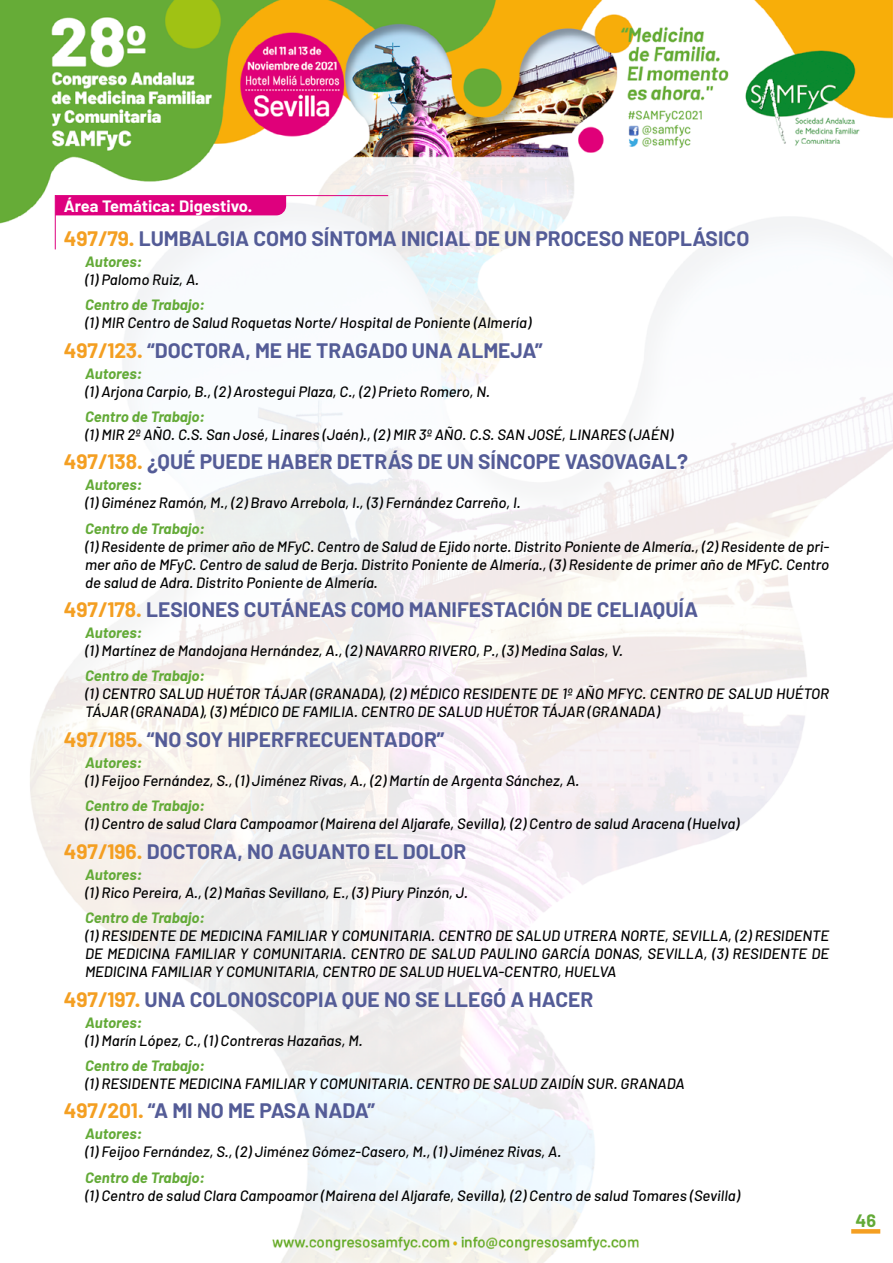
<style>
.page{position:relative;width:893px;height:1263px;background:#fff}
.page>*{position:absolute;margin:0;border:0;box-sizing:border-box;transform-origin:0 0}
.t1{font:700 21px "Barlow";color:#545c97}
.t2{font:700 18px "Barlow";color:#63aa37}
.t3{font:700 16.5px "Barlow";color:#fff}
.t4{font:italic 500 15px/18px "Barlow";color:#000;text-align:justify}
.t5{font:italic 700 15px "Barlow";color:#63aa37}
.s1{color:#f49f22}
</style>
<div class="page">
<img style="left:0;top:0;width:893px;height:1263px">
<svg style="left:851px;top:1229px;width:29px;height:4px"></svg>
<svg style="left:55px;top:195px;width:334px;height:55px"></svg>
<p class="t3" style="left:64px;top:196px;width:190px">Área Temática: Digestivo.</p>
<h1 class="t1" style="left:64px;top:225px;width:687px"><span class="s1">497/79.</span> LUMBALGIA COMO SÍNTOMA INICIAL DE UN PROCESO NEOPLÁSICO</h1>
<p class="t5" style="left:85px;top:252px;width:59px">Autores:</p>
<p class="t4" style="left:85px;top:270px;width:116px">(1) Palomo Ruiz, A.</p>
<p class="t5" style="left:85px;top:295px;width:121px">Centro de Trabajo:</p>
<p class="t4" style="left:85px;top:313px;width:448px">(1) MIR Centro de Salud Roquetas Norte/ Hospital de Poniente (Almería)</p>
<h1 class="t1" style="left:64px;top:337px;width:481px"><span class="s1">497/123.</span> “DOCTORA, ME HE TRAGADO UNA ALMEJA”</h1>
<p class="t5" style="left:85px;top:364px;width:59px">Autores:</p>
<p class="t4" style="left:85px;top:382px;width:407px">(1) Arjona Carpio, B., (2) Arostegui Plaza, C., (2) Prieto Romero, N.</p>
<p class="t5" style="left:85px;top:407px;width:121px">Centro de Trabajo:</p>
<p class="t4" style="left:85px;top:425px;width:590px">(1) MIR 2º AÑO. C.S. San José, Linares (Jaén)., (2) MIR 3º AÑO. C.S. SAN JOSÉ, LINARES (JAÉN)</p>
<h1 class="t1" style="left:64px;top:449px;width:626px"><span class="s1">497/138.</span> ¿QUÉ PUEDE HABER DETRÁS DE UN SÍNCOPE VASOVAGAL?</h1>
<p class="t5" style="left:85px;top:476px;width:59px">Autores:</p>
<p class="t4" style="left:85px;top:494px;width:437px">(1) Giménez Ramón, M., (2) Bravo Arrebola, I., (3) Fernández Carreño, I.</p>
<p class="t5" style="left:85px;top:519px;width:121px">Centro de Trabajo:</p>
<p class="t4" style="left:85px;top:537px;width:746px">(1) Residente de primer año de MFyC. Centro de Salud de Ejido norte. Distrito Poniente de Almería., (2) Residente de pri&shy;mer año de MFyC. Centro de salud de Berja. Distrito Poniente de Almería., (3) Residente de primer año de MFyC. Centro de salud de Adra. Distrito Poniente de Almería.</p>
<h1 class="t1" style="left:64px;top:597px;width:636px"><span class="s1">497/178.</span> LESIONES CUTÁNEAS COMO MANIFESTACIÓN DE CELIAQUÍA</h1>
<p class="t5" style="left:85px;top:623px;width:59px">Autores:</p>
<p class="t4" style="left:85px;top:641px;width:540px">(1) Martínez de Mandojana Hernández, A., (2) NAVARRO RIVERO, P., (3) Medina Salas, V.</p>
<p class="t5" style="left:85px;top:667px;width:121px">Centro de Trabajo:</p>
<p class="t4" style="left:85px;top:685px;width:746px">(1) CENTRO SALUD HUÉTOR TÁJAR (GRANADA), (2) MÉDICO RESIDENTE DE 1º AÑO MFYC. CENTRO DE SALUD HUÉTOR<br>TÁJAR (GRANADA), (3) MÉDICO DE FAMILIA. CENTRO DE SALUD HUÉTOR TÁJAR (GRANADA)</p>
<h1 class="t1" style="left:64px;top:726px;width:382px"><span class="s1">497/185.</span> “NO SOY HIPERFRECUENTADOR”</h1>
<p class="t5" style="left:85px;top:753px;width:59px">Autores:</p>
<p class="t4" style="left:85px;top:771px;width:496px">(1) Feijoo Fernández, S., (1) Jiménez Rivas, A., (2) Martín de Argenta Sánchez, A.</p>
<p class="t5" style="left:85px;top:796px;width:121px">Centro de Trabajo:</p>
<p class="t4" style="left:85px;top:814px;width:656px">(1) Centro de salud Clara Campoamor (Mairena del Aljarafe, Sevilla), (2) Centro de salud Aracena (Huelva)</p>
<h1 class="t1" style="left:64px;top:838px;width:404px"><span class="s1">497/196.</span> DOCTORA, NO AGUANTO EL DOLOR</h1>
<p class="t5" style="left:85px;top:865px;width:59px">Autores:</p>
<p class="t4" style="left:85px;top:883px;width:385px">(1) Rico Pereira, A., (2) Mañas Sevillano, E., (3) Piury Pinzón, J.</p>
<p class="t5" style="left:85px;top:908px;width:121px">Centro de Trabajo:</p>
<p class="t4" style="left:85px;top:926px;width:746px">(1) RESIDENTE DE MEDICINA FAMILIAR Y COMUNITARIA. CENTRO DE SALUD UTRERA NORTE, SEVILLA, (2) RESIDENTE DE MEDICINA FAMILIAR Y COMUNITARIA. CENTRO DE SALUD PAULINO GARCÍA DONAS, SEVILLA, (3) RESIDENTE DE MEDICINA FAMILIAR Y COMUNITARIA, CENTRO DE SALUD HUELVA-CENTRO, HUELVA</p>
<h1 class="t1" style="left:64px;top:986px;width:531px"><span class="s1">497/197.</span> UNA COLONOSCOPIA QUE NO SE LLEGÓ A HACER</h1>
<p class="t5" style="left:85px;top:1013px;width:59px">Autores:</p>
<p class="t4" style="left:85px;top:1031px;width:279px">(1) Marín López, C., (1) Contreras Hazañas, M.</p>
<p class="t5" style="left:85px;top:1056px;width:121px">Centro de Trabajo:</p>
<p class="t4" style="left:85px;top:1074px;width:601px">(1) RESIDENTE MEDICINA FAMILIAR Y COMUNITARIA. CENTRO DE SALUD ZAIDÍN SUR. GRANADA</p>
<h1 class="t1" style="left:64px;top:1098px;width:313px"><span class="s1">497/201.</span> “A MI NO ME PASA NADA”</h1>
<p class="t5" style="left:85px;top:1124px;width:59px">Autores:</p>
<p class="t4" style="left:85px;top:1142px;width:478px">(1) Feijoo Fernández, S., (2) Jiménez Gómez-Casero, M., (1) Jiménez Rivas, A.</p>
<p class="t5" style="left:85px;top:1168px;width:121px">Centro de Trabajo:</p>
<p class="t4" style="left:85px;top:1186px;width:656px">(1) Centro de salud Clara Campoamor (Mairena del Aljarafe, Sevilla), (2) Centro de salud Tomares (Sevilla)</p>
<p class="t2" style="left:855px;top:1209px;width:22px">46</p>
</div>
